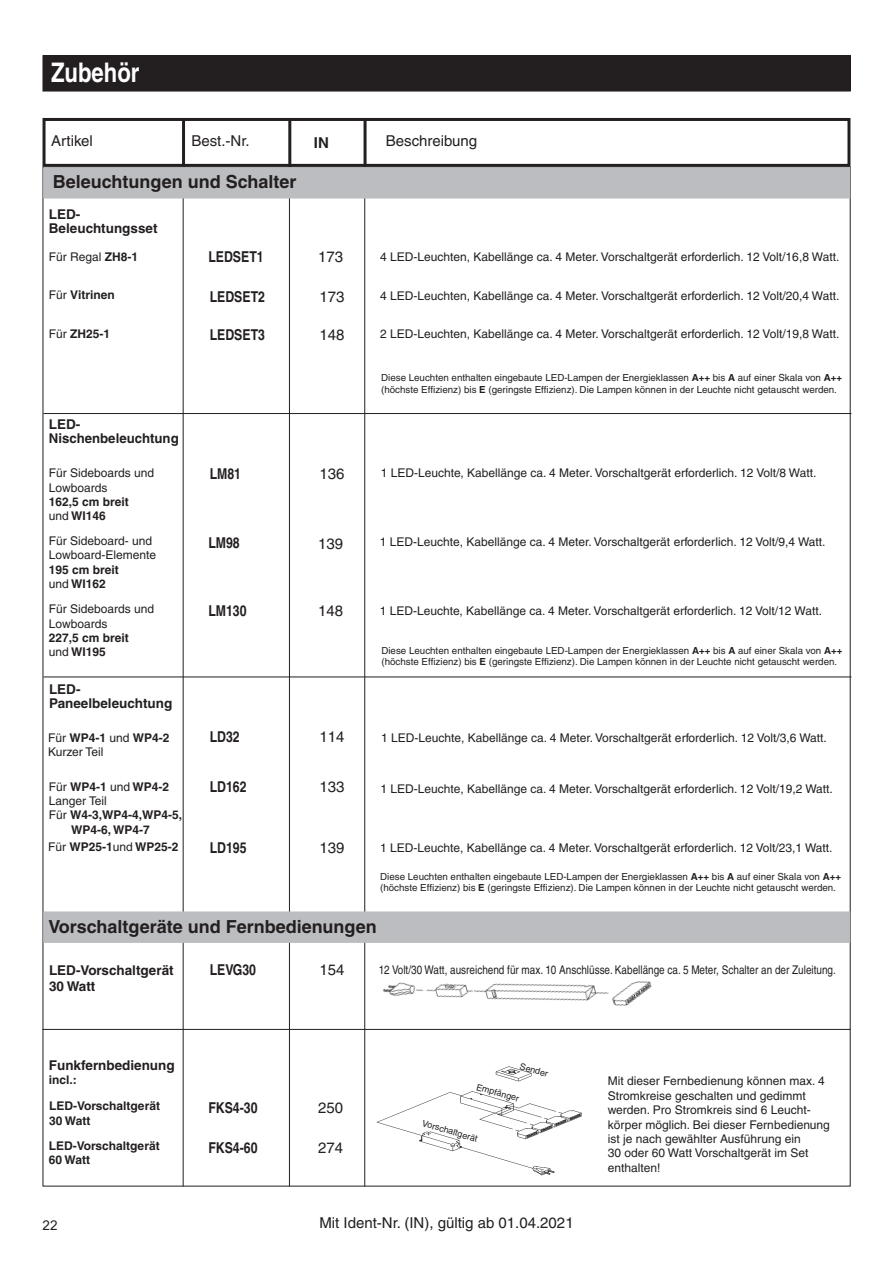
<style>
.page{position:relative;width:893px;height:1263px;background:#fff}
.page>*{position:absolute;margin:0;border:0;box-sizing:border-box;transform-origin:0 0}
.t1{font:700 condensed 27px "Helvetica LT";color:#fff}
.t2{font:700 18px "Helvetica";color:#231f20}
.t3{font:15px "Helvetica";color:#231f20}
.t4{font:700 condensed 15px "Helvetica LT";color:#231f20}
.t5{font:700 15px "Helvetica";color:#231f20}
.t6{font:700 13.5px/14.4px "Helvetica";color:#231f20}
.t7{font:13.5px "Arial";color:#231f20}
.t8{font:12px/14.4px "Helvetica";color:#231f20}
.t9{font:700 12px/14.4px "Helvetica";color:#231f20}
.t10{font:12px "Helvetica";color:#231f20;scale:.83 1}
.t11{font:9.75px/11.7px "Helvetica";color:#231f20}
.t12{font:9px "Helvetica";color:#231f20}
.s1{font-weight:700}
.s2{font-weight:400}
</style>
<div class="page">
<div style="left:43px;top:56px;width:807px;height:35px;background:#231f20"></div>
<div style="left:43px;top:55px;width:807px;height:36px;border:1px solid #231f20"></div>
<hr style="left:183px;top:167px;width:1px;height:1019px;background:#231f20">
<hr style="left:289px;top:167px;width:1px;height:1019px;background:#231f20">
<hr style="left:364px;top:167px;width:1px;height:1019px;background:#231f20">
<hr style="left:364px;top:120px;width:3px;height:47px;background:#231f20">
<div style="left:43px;top:118px;width:807px;height:49px;border:3px solid #231f20"></div>
<hr style="left:182px;top:120px;width:3px;height:47px;background:#231f20">
<hr style="left:288px;top:121px;width:3px;height:46px;background:#231f20">
<div style="left:43px;top:167px;width:807px;height:31px;background:#bcbdc0"></div>
<div style="left:43px;top:911px;width:807px;height:32px;background:#bcbdc0;border:1px solid #bcbdc0"></div>
<hr style="left:43px;top:676px;width:808px;height:1px;background:#231f20">
<hr style="left:43px;top:413px;width:808px;height:1px;background:#231f20">
<hr style="left:43px;top:1029px;width:807px;height:1px;background:#231f20">
<img style="left:383px;top:981px;width:269px;height:25px">
<img style="left:376px;top:1066px;width:206px;height:110px">
<h1 class="t1" style="left:51px;top:56px;width:90px">Zubehör</h1>
<p class="t3" style="left:51px;top:132px;width:43px">Artikel</p>
<p class="t3" style="left:191px;top:132px;width:60px">Best.-Nr.</p>
<p class="t3" style="left:386px;top:132px;width:93px">Beschreibung</p>
<p class="t5" style="left:314px;top:133px;width:16px">IN</p>
<h2 class="t2" style="left:53px;top:171px;width:245px">Beleuchtungen und Schalter</h2>
<p class="t6" style="left:49px;top:207px;width:110px">LED-<br>Beleuchtungsset</p>
<p class="t8" style="left:49px;top:249px;width:91px">Für Regal <span class="s1">ZH8-1</span></p>
<p class="t8" style="left:380px;top:250px;width:461px">4 LED-Leuchten, Kabellänge ca. 4 Meter. Vorschaltgerät erforderlich. 12 Volt/16,8 Watt.</p>
<p class="t4" style="left:208px;top:247px;width:57px">LEDSET1</p>
<p class="t3" style="left:318px;top:248px;width:27px">173</p>
<p class="t4" style="left:210px;top:287px;width:57px">LEDSET2</p>
<p class="t3" style="left:319px;top:288px;width:27px">173</p>
<p class="t4" style="left:210px;top:325px;width:57px">LEDSET3</p>
<p class="t3" style="left:319px;top:326px;width:27px">148</p>
<p class="t9" style="left:49px;top:288px;width:68px"><span class="s2">Für</span> Vitrinen</p>
<p class="t8" style="left:380px;top:288px;width:461px">4 LED-Leuchten, Kabellänge ca. 4 Meter. Vorschaltgerät erforderlich. 12 Volt/20,4 Watt.</p>
<p class="t9" style="left:49px;top:326px;width:63px"><span class="s2">Für</span> ZH25-1</p>
<p class="t8" style="left:380px;top:327px;width:461px">2 LED-Leuchten, Kabellänge ca. 4 Meter. Vorschaltgerät erforderlich. 12 Volt/19,8 Watt.</p>
<p class="t6" style="left:49px;top:417px;width:131px">LED-<br>Nischenbeleuchtung</p>
<p class="t8" style="left:49px;top:466px;width:107px">Für Sideboards und<br>Lowboards</p>
<p class="t9" style="left:49px;top:494px;width:82px">162,5 cm breit <span class="s2">und</span> WI146</p>
<p class="t8" style="left:49px;top:534px;width:109px">Für Sideboard- und<br>Lowboard-Elemente</p>
<p class="t9" style="left:49px;top:562px;width:72px">195 cm breit <span class="s2">und</span> WI162</p>
<p class="t8" style="left:49px;top:602px;width:107px">Für Sideboards und<br>Lowboards</p>
<p class="t9" style="left:49px;top:630px;width:82px">227,5 cm breit <span class="s2">und</span> WI195</p>
<p class="t6" style="left:49px;top:682px;width:125px">LED-<br>Paneelbeleuchtung</p>
<p class="t4" style="left:210px;top:465px;width:33px">LM81</p>
<p class="t3" style="left:319px;top:465px;width:27px">136</p>
<p class="t4" style="left:208px;top:534px;width:33px">LM98</p>
<p class="t3" style="left:318px;top:535px;width:27px">139</p>
<p class="t4" style="left:208px;top:601px;width:40px">LM130</p>
<p class="t3" style="left:318px;top:602px;width:27px">148</p>
<p class="t11" style="left:381px;top:372px;width:462px">Diese Leuchten enthalten eingebaute LED-Lampen der Energieklassen <span class="s1">A++</span> bis <span class="s1">A</span> auf einer Skala von <span class="s1">A++ </span>(höchste Effizienz) bis <span class="s1">E</span> (geringste Effizienz). Die Lampen können in der Leuchte nicht getauscht werden.</p>
<p class="t8" style="left:381px;top:466px;width:437px">1 LED-Leuchte, Kabellänge ca. 4 Meter. Vorschaltgerät erforderlich. 12 Volt/8 Watt.</p>
<p class="t8" style="left:380px;top:535px;width:447px">1 LED-Leuchte, Kabellänge ca. 4 Meter. Vorschaltgerät erforderlich. 12 Volt/9,4 Watt.</p>
<p class="t8" style="left:380px;top:604px;width:444px">1 LED-Leuchte, Kabellänge ca. 4 Meter. Vorschaltgerät erforderlich. 12 Volt/12 Watt.</p>
<p class="t11" style="left:381px;top:644px;width:462px">Diese Leuchten enthalten eingebaute LED-Lampen der Energieklassen <span class="s1">A++</span> bis <span class="s1">A</span> auf einer Skala von <span class="s1">A++ </span>(höchste Effizienz) bis <span class="s1">E</span> (geringste Effizienz). Die Lampen können in der Leuchte nicht getauscht werden.</p>
<p class="t4" style="left:210px;top:728px;width:32px">LD32</p>
<p class="t3" style="left:319px;top:728px;width:27px">114</p>
<p class="t4" style="left:210px;top:777px;width:38px">LD162</p>
<p class="t3" style="left:319px;top:778px;width:27px">133</p>
<p class="t9" style="left:48px;top:730px;width:123px"><span class="s2">Für</span> WP4-1 <span class="s2">und</span> WP4-2</p>
<p class="t8" style="left:381px;top:730px;width:447px">1 LED-Leuchte, Kabellänge ca. 4 Meter. Vorschaltgerät erforderlich. 12 Volt/3,6 Watt.</p>
<p class="t8" style="left:48px;top:745px;width:57px">Kurzer Teil</p>
<p class="t9" style="left:49px;top:779px;width:122px"><span class="s2">Für</span> WP4-1 <span class="s2">und</span> WP4-2</p>
<p class="t8" style="left:49px;top:794px;width:59px">Langer Teil</p>
<p class="t9" style="left:49px;top:808px;width:135px"><span class="s2">Für</span> W4-3,WP4-4,WP4-5,</p>
<p class="t9" style="left:71px;top:822px;width:80px">WP4-6, WP4-7</p>
<p class="t9" style="left:48px;top:840px;width:132px"><span class="s2">Für</span> WP25-1<span class="s2">und</span> WP25-2</p>
<p class="t11" style="left:380px;top:870px;width:462px">Diese Leuchten enthalten eingebaute LED-Lampen der Energieklassen <span class="s1">A++</span> bis <span class="s1">A</span> auf einer Skala von <span class="s1">A++ </span>(höchste Effizienz) bis <span class="s1">E</span> (geringste Effizienz). Die Lampen können in der Leuchte nicht getauscht werden.</p>
<p class="t8" style="left:380px;top:781px;width:454px">1 LED-Leuchte, Kabellänge ca. 4 Meter. Vorschaltgerät erforderlich. 12 Volt/19,2 Watt.</p>
<p class="t4" style="left:210px;top:839px;width:38px">LD195</p>
<p class="t3" style="left:319px;top:839px;width:27px">139</p>
<p class="t8" style="left:380px;top:841px;width:454px">1 LED-Leuchte, Kabellänge ca. 4 Meter. Vorschaltgerät erforderlich. 12 Volt/23,1 Watt.</p>
<h2 class="t2" style="left:49px;top:915px;width:330px">Vorschaltgeräte und Fernbedienungen</h2>
<p class="t4" style="left:210px;top:960px;width:48px">LEVG30</p>
<p class="t3" style="left:319px;top:961px;width:27px">154</p>
<p class="t6" style="left:49px;top:962px;width:126px;line-height:16.2px">LED-Vorschaltgerät<br>30 Watt</p>
<p class="t10" style="left:379px;top:963px;width:552px">12 Volt/30 Watt, ausreichend für max. 10 Anschlüsse. Kabellänge ca. 5 Meter, Schalter an der Zuleitung.</p>
<p class="t6" style="left:49px;top:1058px;width:127px">Funkfernbedienung</p>
<p class="t9" style="left:49px;top:1073px;width:29px">incl.:</p>
<p class="t9" style="left:49px;top:1099px;width:112px">LED-Vorschaltgerät<br>30 Watt</p>
<p class="t9" style="left:49px;top:1138px;width:112px">LED-Vorschaltgerät<br>60 Watt</p>
<p class="t4" style="left:208px;top:1098px;width:51px">FKS4-30</p>
<p class="t3" style="left:318px;top:1099px;width:27px">250</p>
<p class="t4" style="left:208px;top:1139px;width:51px">FKS4-60</p>
<p class="t3" style="left:318px;top:1139px;width:27px">274</p>
<p class="t12" style="left:522px;top:1061px;width:31px;rotate:16deg">Sender</p>
<p class="t12" style="left:478px;top:1081px;width:46px;rotate:16deg">Empfänger</p>
<p class="t12" style="left:424px;top:1117px;width:59px;rotate:17deg">Vorschaltgerät</p>
<p class="t8" style="left:608px;top:1074px;width:224px">Mit dieser Fernbedienung können max. 4<br>Stromkreise geschalten und gedimmt werden. Pro Stromkreis sind 6 Leucht&shy;körper möglich. Bei dieser Fernbedienung ist je nach gewählter Ausführung ein<br>30 oder 60 Watt Vorschaltgerät im Set enthalten!</p>
<p class="t7" style="left:43px;top:1216px;width:17px">22</p>
<p class="t3" style="left:319px;top:1214px;width:256px">Mit Ident-Nr. (IN), gültig ab 01.04.2021</p>
</div>
